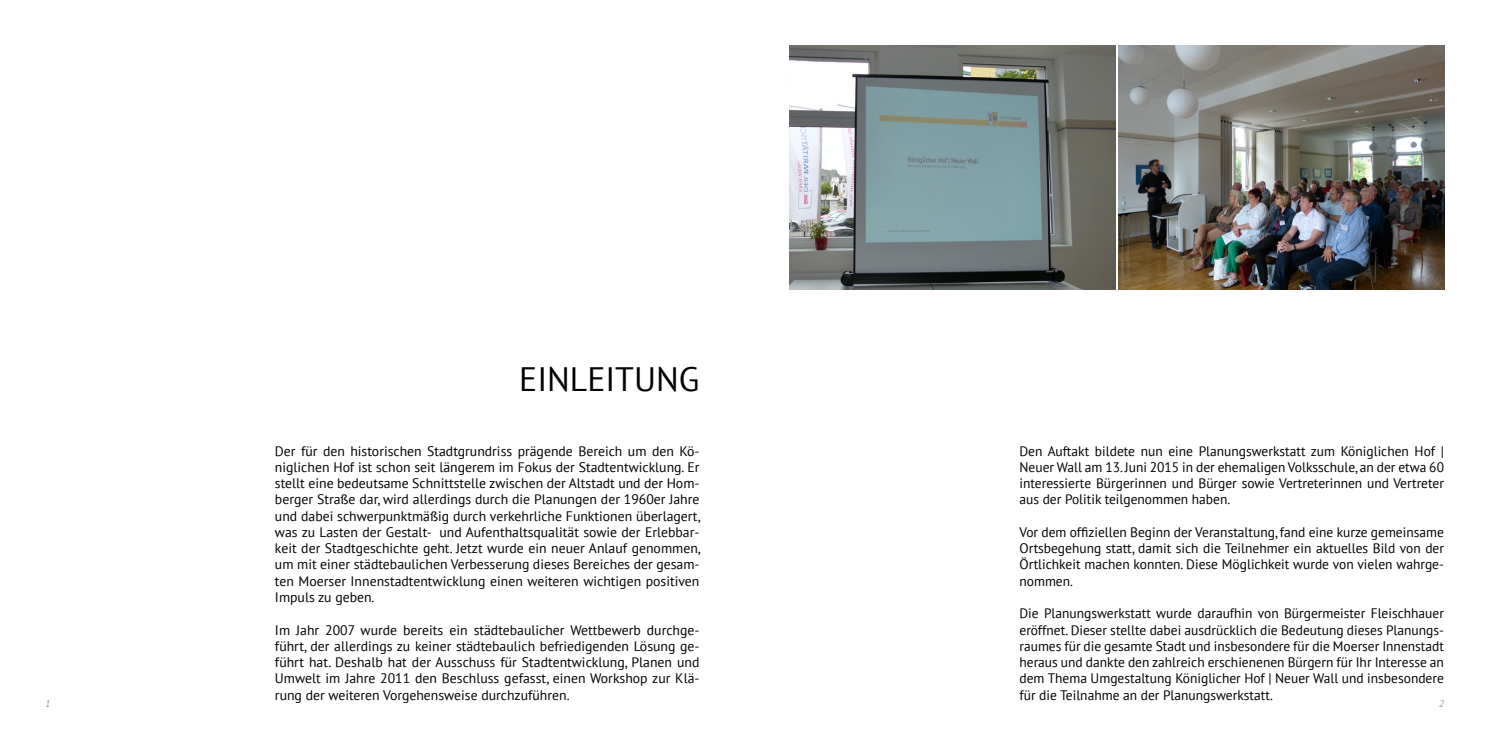
<style>
.page{position:relative;width:1489px;height:745px;background:#fff}
.page>*{position:absolute;margin:0;border:0;box-sizing:border-box;transform-origin:0 0}
.t1{font:33.75px "PT Sans";color:#000}
.t2{font:13.75px/16.2px "PT Sans";color:#000;text-align:justify}
.t3{font:italic 10px "PT Sans";color:#97999c}
</style>
<div class="page">
<img style="left:1118px;top:45px;width:326px;height:244px">
<img style="left:789px;top:45px;width:326px;height:244px">
<h1 class="t1" style="left:519px;top:356px;width:182px">EINLEITUNG</h1>
<p class="t2" style="left:1019px;top:442px;width:426px">Den Auftakt bildete nun eine Planungswerkstatt zum Königlichen Hof | Neuer Wall am 13. Juni 2015 in der ehemaligen Volksschule, an der etwa 60 interessierte Bürgerinnen und Bürger sowie Vertreterinnen und Vertreter aus der Politik teilgenommen haben.</p>
<p class="t2" style="left:1019px;top:523px;width:426px">Vor dem offiziellen Beginn der Veranstaltung, fand eine kurze gemeinsame Ortsbegehung statt, damit sich die Teilnehmer ein aktuelles Bild von der Örtlichkeit machen konnten. Diese Möglichkeit wurde von vielen wahrge&shy;nommen.</p>
<p class="t2" style="left:1019px;top:604px;width:426px">Die Planungswerkstatt wurde daraufhin von Bürgermeister Fleischhauer eröffnet. Dieser stellte dabei ausdrücklich die Bedeutung dieses Planungs&shy;raumes für die gesamte Stadt und insbesondere für die Moerser Innenstadt heraus und dankte den zahlreich erschienenen Bürgern für Ihr Interesse an dem Thema Umgestaltung Königlicher Hof | Neuer Wall und insbesondere für die Teilnahme an der Planungswerkstatt.</p>
<p class="t2" style="left:275px;top:442px;width:427px">Der für den historischen Stadtgrundriss prägende Bereich um den Kö&shy;niglichen Hof ist schon seit längerem im Fokus der Stadtentwicklung. Er stellt eine bedeutsame Schnittstelle zwischen der Altstadt und der Hom&shy;berger Straße dar, wird allerdings durch die Planungen der 1960er Jahre und dabei schwerpunktmäßig durch verkehrliche Funktionen überlagert, was zu Lasten der Gestalt- und Aufenthaltsqualität sowie der Erlebbar&shy;keit der Stadtgeschichte geht. Jetzt wurde ein neuer Anlauf genommen, um mit einer städtebaulichen Verbesserung dieses Bereiches der gesam&shy;ten Moerser Innenstadtentwicklung einen weiteren wichtigen positiven Impuls zu geben.</p>
<p class="t2" style="left:275px;top:621px;width:426px">Im Jahr 2007 wurde bereits ein städtebaulicher Wettbewerb durchge&shy;führt, der allerdings zu keiner städtebaulich befriedigenden Lösung ge&shy;führt hat. Deshalb hat der Ausschuss für Stadtentwicklung, Planen und Umwelt im Jahre 2011 den Beschluss gefasst, einen Workshop zur Klä&shy;rung der weiteren Vorgehensweise durchzuführen.</p>
<p class="t3" style="left:45px;top:697px;width:7px">1</p>
<p class="t3" style="left:1438px;top:697px;width:7px">2</p>
</div>
